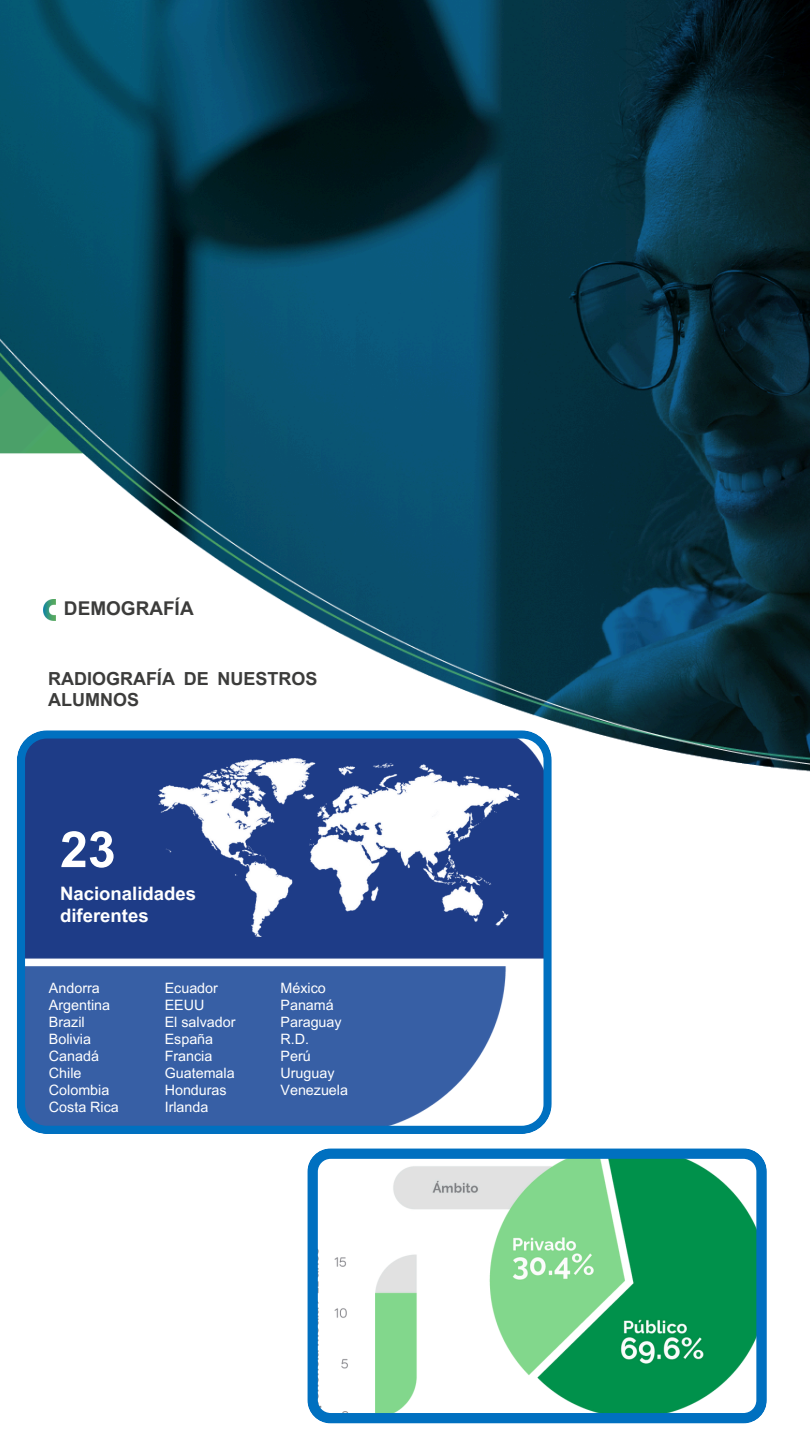
<style>
.page{position:relative;width:810px;height:1440px;background:#fff}
.page>*{position:absolute;margin:0;border:0;box-sizing:border-box;transform-origin:0 0}
.t1{font:700 50px "Arial MT Pro";color:#fff}
.t2{font:700 19px "Arial MT Pro";color:#3c3c3b}
.t3{font:700 18.6px/22.1px "Arial MT Pro";color:#fff}
.t4{font:700 18px/21px "Arial MT Pro";color:#3c3c3b}
.t5{font:14.3px "Arial MT Pro";color:#fff}
</style>
<div class="page">
<img style="left:0;top:0;width:810px;height:772px">
<svg style="left:17px;top:730px;width:535px;height:404px;background:#3e66a7"></svg>
<img style="left:158px;top:759px;width:362px;height:178px">
<svg style="left:307px;top:1148px;width:460px;height:276px"></svg>
<img style="left:43px;top:600px;width:13px;height:21px">
<h1 class="t2" style="left:64px;top:601px;width:131px">DEMOGRAFÍA</h1>
<p class="t4" style="left:48px;top:671px;width:271px">RADIOGRAFÍA DE NUESTROS<br>ALUMNOS</p>
<p class="t1" style="left:60px;top:831px;width:57px">23</p>
<p class="t3" style="left:60px;top:885px;width:138px">Nacionalidades diferentes</p>
<p class="t5" style="left:49px;top:982px;width:52px">Andorra</p>
<h2 class="t5" style="left:49px;top:1000px;width:63px">Argentina</h2>
<p class="t5" style="left:49px;top:1017px;width:37px">Brazil</p>
<p class="t5" style="left:49px;top:1034px;width:44px">Bolivia</p>
<p class="t5" style="left:49px;top:1051px;width:52px">Canadá</p>
<p class="t5" style="left:49px;top:1068px;width:34px">Chile</p>
<p class="t5" style="left:49px;top:1085px;width:62px">Colombia</p>
<p class="t5" style="left:49px;top:1102px;width:71px">Costa Rica</p>
<p class="t5" style="left:165px;top:982px;width:55px">Ecuador</p>
<p class="t5" style="left:165px;top:1000px;width:41px">EEUU</p>
<p class="t5" style="left:165px;top:1017px;width:72px">El salvador</p>
<p class="t5" style="left:165px;top:1034px;width:50px">España</p>
<p class="t5" style="left:165px;top:1051px;width:49px">Francia</p>
<p class="t5" style="left:165px;top:1068px;width:71px">Guatemala</p>
<p class="t5" style="left:165px;top:1085px;width:63px">Honduras</p>
<p class="t5" style="left:165px;top:1102px;width:45px">Irlanda</p>
<p class="t5" style="left:281px;top:982px;width:47px">México</p>
<p class="t5" style="left:281px;top:1000px;width:55px">Panamá</p>
<p class="t5" style="left:281px;top:1017px;width:63px">Paraguay</p>
<p class="t5" style="left:281px;top:1034px;width:30px">R.D.</p>
<p class="t5" style="left:281px;top:1051px;width:32px">Perú</p>
<p class="t5" style="left:281px;top:1068px;width:56px">Uruguay</p>
<p class="t5" style="left:281px;top:1085px;width:69px">Venezuela</p>
</div>
